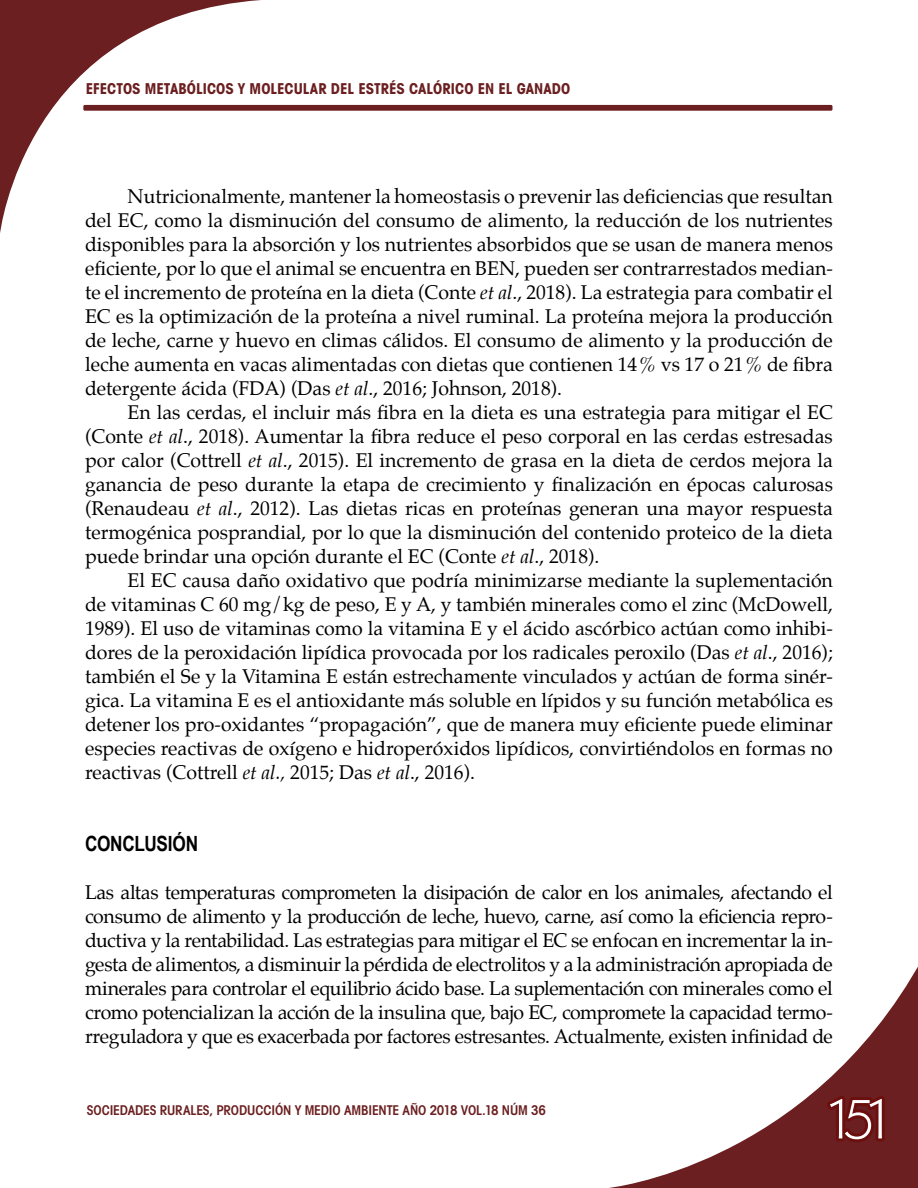
<style>
.page{position:relative;width:918px;height:1188px;background:#fff}
.page>*{position:absolute;margin:0;border:0;box-sizing:border-box;transform-origin:0 0}
.t1{font:60px "Martin Got URWT Ligh";color:#fff}
.t2{font:700 21px "Arial Narrow";letter-spacing:-.015em;color:#000}
.t3{font:19.5px/24px "Palatino";color:#000;text-align:justify}
.t4{font:700 condensed 15px "Avant Garde";color:#6b1f20}
.t5{font:13.5px "Avant Garde Cond Demi SC800";letter-spacing:-.015em;color:#6b1f20}
.s1{font-style:italic}
</style>
<div class="page">
<div style="left:83px;top:105px;width:749px;height:6px;background:#6b1f20;border-radius:2px"></div>
<svg style="left:0;top:0;width:262px;height:233px"></svg>
<svg style="left:609px;top:966px;width:309px;height:222px"></svg>
<svg style="left:822px;top:1092px;width:66px;height:53px;background:#6b1717"></svg>
<p class="t4" style="left:86px;top:79px;width:486px">EFECTOS METABÓLICOS Y MOLECULAR DEL ESTRÉS CALÓRICO EN EL GANADO</p>
<p class="t3" style="left:85px;top:184px;width:749px;text-indent:43px">Nutricionalmente, mantener la homeostasis o prevenir las deficiencias que resultan del EC, como la disminución del consumo de alimento, la reducción de los nutrientes disponibles para la absorción y los nutrientes absorbidos que se usan de manera menos eficiente, por lo que el animal se encuentra en BEN, pueden ser contrarrestados median&shy;te el incremento de proteína en la dieta (Conte <span class="s1">et al</span>., 2018). La estrategia para combatir el EC es la optimización de la proteína a nivel ruminal. La proteína mejora la producción de leche, carne y huevo en climas cálidos. El consumo de alimento y la producción de leche aumenta en vacas alimentadas con dietas que contienen 14% vs 17 o 21% de fibra detergente ácida (FDA) (Das <span class="s1">et al</span>., 2016; Johnson, 2018).</p>
<p class="t3" style="left:85px;top:400px;width:749px;text-indent:43px">En las cerdas, el incluir más fibra en la dieta es una estrategia para mitigar el EC (Conte <span class="s1">et al</span>., 2018). Aumentar la fibra reduce el peso corporal en las cerdas estresadas por calor (Cottrell <span class="s1">et al</span>., 2015). El incremento de grasa en la dieta de cerdos mejora la ganancia de peso durante la etapa de crecimiento y finalización en épocas calurosas (Renaudeau <span class="s1">et al</span>., 2012). Las dietas ricas en proteínas generan una mayor respuesta termogénica posprandial, por lo que la disminución del contenido proteico de la dieta puede brindar una opción durante el EC (Conte <span class="s1">et al</span>., 2018).</p>
<p class="t3" style="left:85px;top:568px;width:749px;text-indent:43px">El EC causa daño oxidativo que podría minimizarse mediante la suplementación de vitaminas C 60 mg/kg de peso, E y A, y también minerales como el zinc (McDowell, 1989). El uso de vitaminas como la vitamina E y el ácido ascórbico actúan como inhibi&shy;dores de la peroxidación lipídica provocada por los radicales peroxilo (Das <span class="s1">et al</span>., 2016); también el Se y la Vitamina E están estrechamente vinculados y actúan de forma sinér&shy;gica. La vitamina E es el antioxidante más soluble en lípidos y su función metabólica es detener los pro-oxidantes “propagación”, que de manera muy eficiente puede eliminar especies reactivas de oxígeno e hidroperóxidos lipídicos, convirtiéndolos en formas no reactivas (Cottrell <span class="s1">et al.,</span> 2015; Das <span class="s1">et al</span>., 2016).</p>
<p class="t2" style="left:85px;top:827px;width:115px">CONCLUSIÓN</p>
<p class="t3" style="left:85px;top:880px;width:749px">Las altas temperaturas comprometen la disipación de calor en los animales, afectando el consumo de alimento y la producción de leche, huevo, carne, así como la eficiencia repro&shy;ductiva y la rentabilidad. Las estrategias para mitigar el EC se enfocan en incrementar la in&shy;gesta de alimentos, a disminuir la pérdida de electrolitos y a la administración apropiada de minerales para controlar el equilibrio ácido base. La suplementación con minerales como el cromo potencializan la acción de la insulina que, bajo EC, compromete la capacidad termo&shy;rreguladora y que es exacerbada por factores estresantes. Actualmente, existen infinidad de</p>
<p class="t5" style="left:87px;top:1101px;width:461px">SOCIEDADES RURALES, PRODUCCIÓN Y MEDIO AMBIENTE AÑO 2018 VOL.18 NÚM 36</p>
<h1 class="t1" style="left:825px;top:1083px;width:71px">151</h1>
</div>
